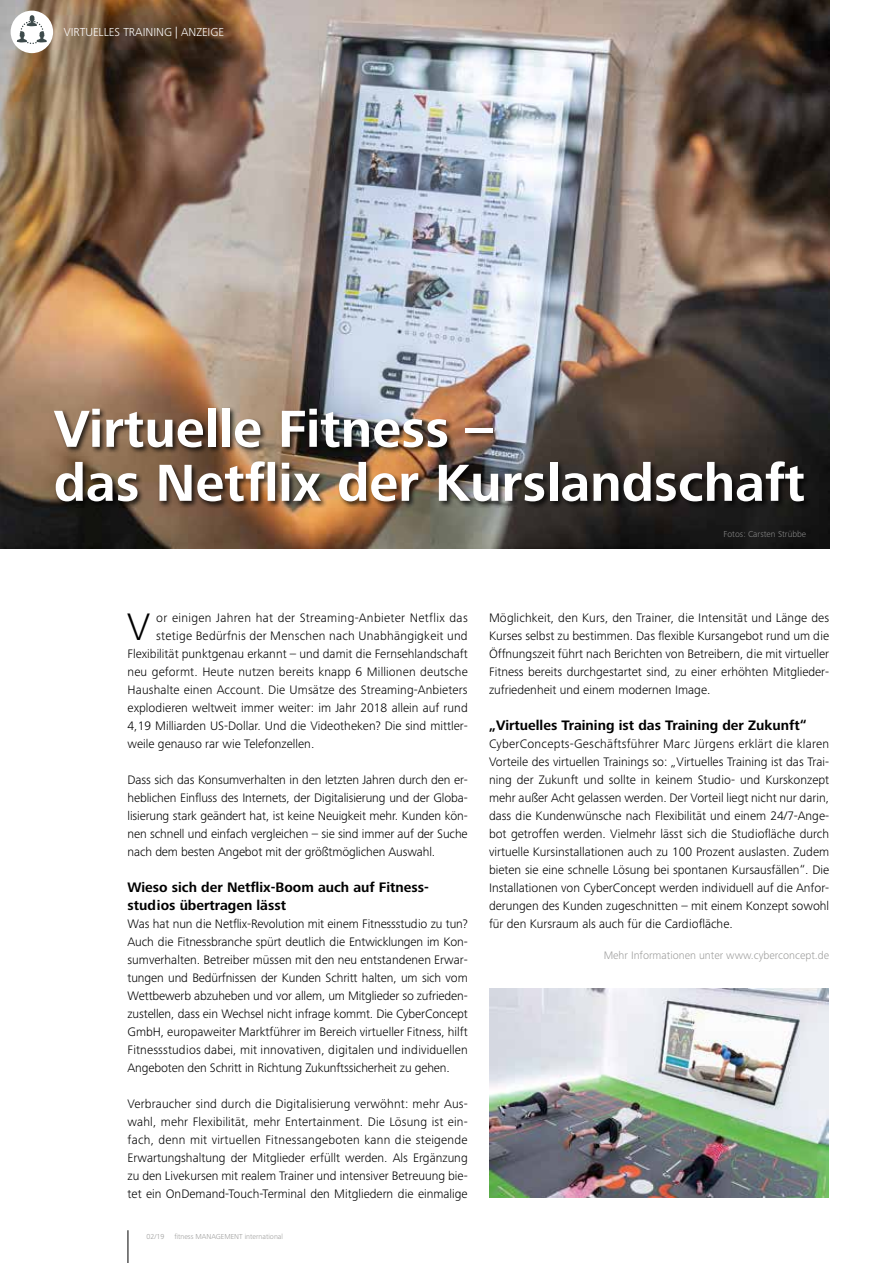
<style>
.page{position:relative;width:893px;height:1263px;background:#fff}
.page>*{position:absolute;margin:0;border:0;box-sizing:border-box;transform-origin:0 0}
.t1{font:700 54px/54px "Frutiger Next Pro";color:#fff}
.t2{font:300 39.75px "Frutiger Next Pro";color:#000}
.t3{font:700 14.25px/18px "Frutiger Next Pro";color:#000}
.t4{font:300 12.75px/18px "Frutiger Next Pro";color:#000;text-align:justify}
.t5{font:300 12.75px "Frutiger Next Pro";letter-spacing:.025em;color:#000}
.t6{font:300 12.75px "Frutiger Next Pro";letter-spacing:.02em;color:#000}
.t7{font:300 12px "Frutiger Next Pro";color:#fff}
.t8{font:300 11.25px "Frutiger Next Pro";color:#9d9d9c}
.t9{font:300 9px "Frutiger Next Pro";color:#878787}
.t10{font:300 7.5px "Frutiger Next Pro";color:#9d9d9c}
</style>
<div class="page">
<img style="left:0;top:0;width:829px;height:549px">
<div style="left:52px;top:406px;width:759px;height:103px;background:#000;opacity:.75"></div>
<img style="left:489px;top:988px;width:340px;height:210px">
<hr style="left:128px;top:1230px;width:1px;height:33px;background:#000">
<div style="left:11px;top:11px;width:42px;height:42px;background:#fff;border-radius:50%"></div>
<svg style="left:17px;top:15px;width:30px;height:29px"></svg>
<p class="t7" style="left:64px;top:25px;width:162px">VIRTUELLES TRAINING | ANZEIGE</p>
<h1 class="t1" style="left:54px;top:402px;width:753px">Virtuelle Fitness –<br>das Netflix der Kurslandschaft</h1>
<p class="t9" style="left:724px;top:529px;width:84px">Fotos: Carsten Strübbe</p>
<h2 class="t2" style="left:127px;top:604px;width:25px">V</h2>
<p class="t5" style="left:156px;top:610px;width:313px">or einigen Jahren hat der Streaming-Anbieter Netflix das</p>
<p class="t6" style="left:156px;top:628px;width:313px">stetige Bedürfnis der Menschen nach Unabhängigkeit und</p>
<p class="t4" style="left:128px;top:645px;width:342px">Flexibilität punktgenau erkannt – und damit die Fernsehlandschaft</p>
<p class="t4" style="left:128px;top:663px;width:342px">neu geformt. Heute nutzen bereits knapp 6 Millionen deutsche</p>
<p class="t4" style="left:128px;top:681px;width:342px">Haushalte einen Account. Die Umsätze des Streaming-Anbieters</p>
<p class="t4" style="left:128px;top:699px;width:342px">explodieren weltweit immer weiter: im Jahr 2018 allein auf rund</p>
<p class="t4" style="left:128px;top:717px;width:342px">4,19 Milliarden US-Dollar. Und die Videotheken? Die sind mittler-</p>
<p class="t4" style="left:128px;top:735px;width:188px">weile genauso rar wie Telefonzellen.</p>
<p class="t4" style="left:128px;top:771px;width:342px">Dass sich das Konsumverhalten in den letzten Jahren durch den er&shy;heblichen Einfluss des Internets, der Digitalisierung und der Globa&shy;lisierung stark geändert hat, ist keine Neuigkeit mehr. Kunden kön&shy;nen schnell und einfach vergleichen – sie sind immer auf der Suche nach dem besten Angebot mit der größtmöglichen Auswahl.</p>
<p class="t3" style="left:128px;top:878px;width:303px">Wieso sich der Netflix-Boom auch auf Fitness&shy;studios übertragen lässt</p>
<p class="t4" style="left:128px;top:915px;width:342px">Was hat nun die Netflix-Revolution mit einem Fitnessstudio zu tun?<br>Auch die Fitnessbranche spürt deutlich die Entwicklungen im Kon&shy;sumverhalten. Betreiber müssen mit den neu entstandenen Erwar&shy;tungen und Bedürfnissen der Kunden Schritt halten, um sich vom Wettbewerb abzuheben und vor allem, um Mitglieder so zufrieden&shy;zustellen, dass ein Wechsel nicht infrage kommt. Die CyberConcept GmbH, europaweiter Marktführer im Bereich virtueller Fitness, hilft Fitnessstudios dabei, mit innovativen, digitalen und individuellen Angeboten den Schritt in Richtung Zukunftssicherheit zu gehen.</p>
<p class="t4" style="left:128px;top:1095px;width:342px">Verbraucher sind durch die Digitalisierung verwöhnt: mehr Aus&shy;wahl, mehr Flexibilität, mehr Entertainment. Die Lösung ist ein&shy;fach, denn mit virtuellen Fitnessangeboten kann die steigende Erwartungshaltung der Mitglieder erfüllt werden. Als Ergänzung zu den Livekursen mit realem Trainer und intensiver Betreuung bie&shy;tet ein OnDemand-Touch-Terminal den Mitgliedern die einmalige</p>
<p class="t10" style="left:146px;top:1232px;width:20px">02/19</p>
<p class="t10" style="left:174px;top:1232px;width:110px">fitness MANAGEMENT international</p>
<p class="t4" style="left:489px;top:609px;width:342px">Möglichkeit, den Kurs, den Trainer, die Intensität und Länge des Kurses selbst zu bestimmen. Das flexible Kursangebot rund um die Öffnungszeit führt nach Berichten von Betreibern, die mit virtueller Fitness bereits durchgestartet sind, zu einer erhöhten Mitglieder&shy;zufriedenheit und einem modernen Image.</p>
<p class="t3" style="left:489px;top:716px;width:319px">„Virtuelles Training ist das Training der Zukunft“</p>
<p class="t4" style="left:489px;top:735px;width:342px">CyberConcepts-Geschäftsführer Marc Jürgens erklärt die klaren Vorteile des virtuellen Trainings so: „Virtuelles Training ist das Trai&shy;ning der Zukunft und sollte in keinem Studio- und Kurskonzept mehr außer Acht gelassen werden. Der Vorteil liegt nicht nur darin, dass die Kundenwünsche nach Flexibilität und einem 24/7-Ange&shy;bot getroffen werden. Vielmehr lässt sich die Studiofläche durch virtuelle Kursinstallationen auch zu 100 Prozent auslasten. Zudem bieten sie eine schnelle Lösung bei spontanen Kursausfällen“. Die Installationen von CyberConcept werden individuell auf die Anfor&shy;derungen des Kunden zugeschnitten – mit einem Konzept sowohl für den Kursraum als auch für die Cardiofläche.</p>
<p class="t8" style="left:604px;top:949px;width:227px">Mehr Informationen unter www.cyberconcept.de</p>
</div>
